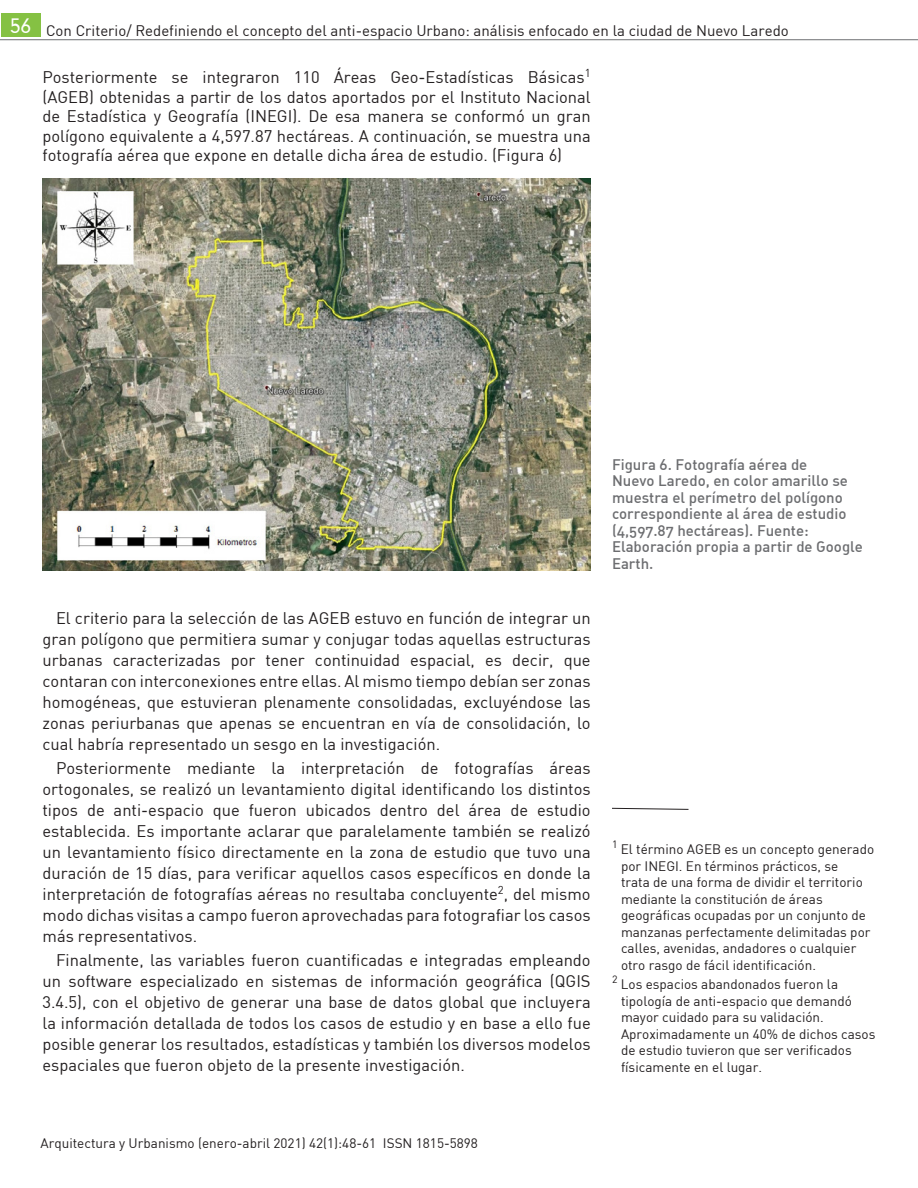
<style>
.page{position:relative;width:918px;height:1188px;background:#fff}
.page>*{position:absolute;margin:0;border:0;box-sizing:border-box;transform-origin:0 0}
.cuerpo_de_texto{font:16.5px/21px "DIN";color:#231f20;text-align:justify}
.pie_de_foto{font:15px/16.5px "DIN Medium Alternate";color:#6c6d70}
.t1{font:15px "DIN";color:#231f20}
.pie_de_pagina{font:13.5px/16.5px "DIN";color:#231f20}
</style>
<div class="page">
<div style="left:1px;top:14px;width:39px;height:23px;background:#84c141"></div>
<hr style="left:0;top:39px;width:918px;height:1px;background:#6c6d70">
<img style="left:43px;top:179px;width:548px;height:391px">
<svg style="left:612px;top:808px;width:77px;height:2px"></svg>
<p class="t1" style="left:11px;top:21px;width:780px"><sup>56</sup> Con Criterio/ Redefiniendo el concepto del anti-espacio Urbano: análisis enfocado en la ciudad de Nuevo Laredo</p>
<p class="cuerpo_de_texto" style="left:43px;top:67px;width:550px;line-height:19.5px">Posteriormente se integraron 110 Áreas Geo-Estadísticas Básicas<sup>1 </sup>(AGEB) obtenidas a partir de los datos aportados por el Instituto Nacional de Estadística y Geografía (INEGI). De esa manera se conformó un gran polígono equivalente a 4,597.87 hectáreas. A continuación, se muestra una fotografía aérea que expone en detalle dicha área de estudio. (Figura 6)</p>
<p class="cuerpo_de_texto" style="left:43px;top:607px;width:550px;text-indent:14px">El criterio para la selección de las AGEB estuvo en función de integrar un gran polígono que permitiera sumar y conjugar todas aquellas estructuras urbanas caracterizadas por tener continuidad espacial, es decir, que contaran con interconexiones entre ellas. Al mismo tiempo debían ser zonas homogéneas, que estuvieran plenamente consolidadas, excluyéndose las zonas periurbanas que apenas se encuentran en vía de consolidación, lo cual habría representado un sesgo en la investigación.</p>
<p class="cuerpo_de_texto" style="left:43px;top:757px;width:550px;text-indent:14px">Posteriormente mediante la interpretación de fotografías áreas ortogonales, se realizó un levantamiento digital identificando los distintos tipos de anti-espacio que fueron ubicados dentro del área de estudio establecida. Es importante aclarar que paralelamente también se realizó un levantamiento físico directamente en la zona de estudio que tuvo una duración de 15 días, para verificar aquellos casos específicos en donde la interpretación de fotografías aéreas no resultaba concluyente<sup>2</sup>, del mismo modo dichas visitas a campo fueron aprovechadas para fotografiar los casos más representativos.</p>
<p class="cuerpo_de_texto" style="left:43px;top:949px;width:550px;text-indent:14px">Finalmente, las variables fueron cuantificadas e integradas empleando un software especializado en sistemas de información geográfica (QGIS 3.4.5), con el objetivo de generar una base de datos global que incluyera la información detallada de todos los casos de estudio y en base a ello fue posible generar los resultados, estadísticas y también los diversos modelos espaciales que fueron objeto de la presente investigación.</p>
<p class="pie_de_foto" style="left:612px;top:456px;width:253px">Figura 6. Fotografía aérea de<br>Nuevo Laredo, en color amarillo se muestra el perímetro del polígono correspondiente al área de estudio (4,597.87 hectáreas). Fuente:<br>Elaboración propia a partir de Google<br>Earth.</p>
<p class="pie_de_pagina" style="left:621px;top:841px;width:255px;text-indent:-9px"><sup>1</sup> El término AGEB es un concepto generado por INEGI. En términos prácticos, se<br>trata de una forma de dividir el territorio mediante la constitución de áreas geográficas ocupadas por un conjunto de manzanas perfectamente delimitadas por calles, avenidas, andadores o cualquier otro rasgo de fácil identificación.</p>
<p class="pie_de_pagina" style="left:621px;top:976px;width:256px;text-indent:-9px"><sup>2</sup> Los espacios abandonados fueron la tipología de anti-espacio que demandó mayor cuidado para su validación.<br>Aproximadamente un 40% de dichos casos de estudio tuvieron que ser verificados físicamente en el lugar.</p>
<p class="pie_de_pagina" style="left:40px;top:1134px;width:439px">Arquitectura y Urbanismo (enero-abril 2021) 42(1):48-61 ISSN 1815-5898</p>
</div>
